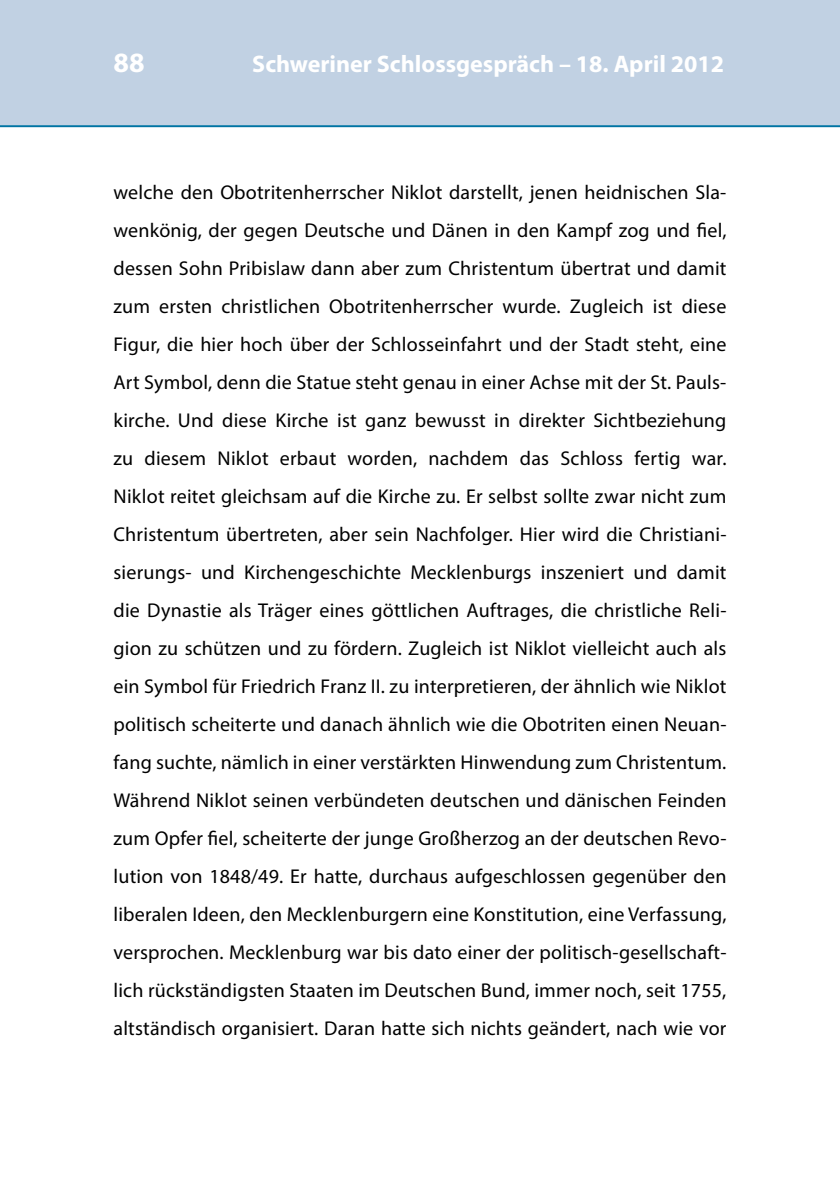
<style>
.page{position:relative;width:840px;height:1191px;background:#fff}
.page>*{position:absolute;margin:0;border:0;box-sizing:border-box;transform-origin:0 0}
.t1{font:700 28px "Myriad Pro";color:#fff}
.t2{font:700 24px "Myriad Pro";color:#fff}
.t3{font:20px/38px "Myriad Pro";letter-spacing:.01em;color:#000;text-align:justify}
</style>
<div class="page">
<div style="left:0;top:0;width:839px;height:125px;background:#c1d1e3"></div>
<hr style="left:0;top:125px;width:839px;height:2px;background:#0073a3">
<h1 class="t1" style="left:113px;top:44px;width:33px">88</h1>
<p class="t2" style="left:252px;top:48px;width:473px">Schweriner Schlossgespräch – 18. April 2012</p>
<p class="t3" style="left:113px;top:172px;width:614px">welche den Obotritenherrscher Niklot darstellt, jenen heidnischen Sla&shy;wenkönig, der gegen Deutsche und Dänen in den Kampf zog und fiel, dessen Sohn Pribislaw dann aber zum Christentum übertrat und damit zum ersten christlichen Obotritenherrscher wurde. Zugleich ist diese Figur, die hier hoch über der Schlosseinfahrt und der Stadt steht, eine Art Symbol, denn die Statue steht genau in einer Achse mit der St. Pauls&shy;kirche. Und diese Kirche ist ganz bewusst in direkter Sichtbeziehung zu diesem Niklot erbaut worden, nachdem das Schloss fertig war.<br>Niklot reitet gleichsam auf die Kirche zu. Er selbst sollte zwar nicht zum Christentum übertreten, aber sein Nachfolger. Hier wird die Christiani&shy;sierungs- und Kirchengeschichte Mecklenburgs inszeniert und damit die Dynastie als Träger eines göttlichen Auftrages, die christliche Reli&shy;gion zu schützen und zu fördern. Zugleich ist Niklot vielleicht auch als ein Symbol für Friedrich Franz II. zu interpretieren, der ähnlich wie Niklot politisch scheiterte und danach ähnlich wie die Obotriten einen Neuan&shy;fang suchte, nämlich in einer verstärkten Hinwendung zum Christentum.<br>Während Niklot seinen verbündeten deutschen und dänischen Feinden zum Opfer fiel, scheiterte der junge Großherzog an der deutschen Revo&shy;lution von 1848/49. Er hatte, durchaus aufgeschlossen gegenüber den liberalen Ideen, den Mecklenburgern eine Konstitution, eine Verfassung, versprochen. Mecklenburg war bis dato einer der politisch-gesellschaft&shy;lich rückständigsten Staaten im Deutschen Bund, immer noch, seit 1755, altständisch organisiert. Daran hatte sich nichts geändert, nach wie vor</p>
</div>
